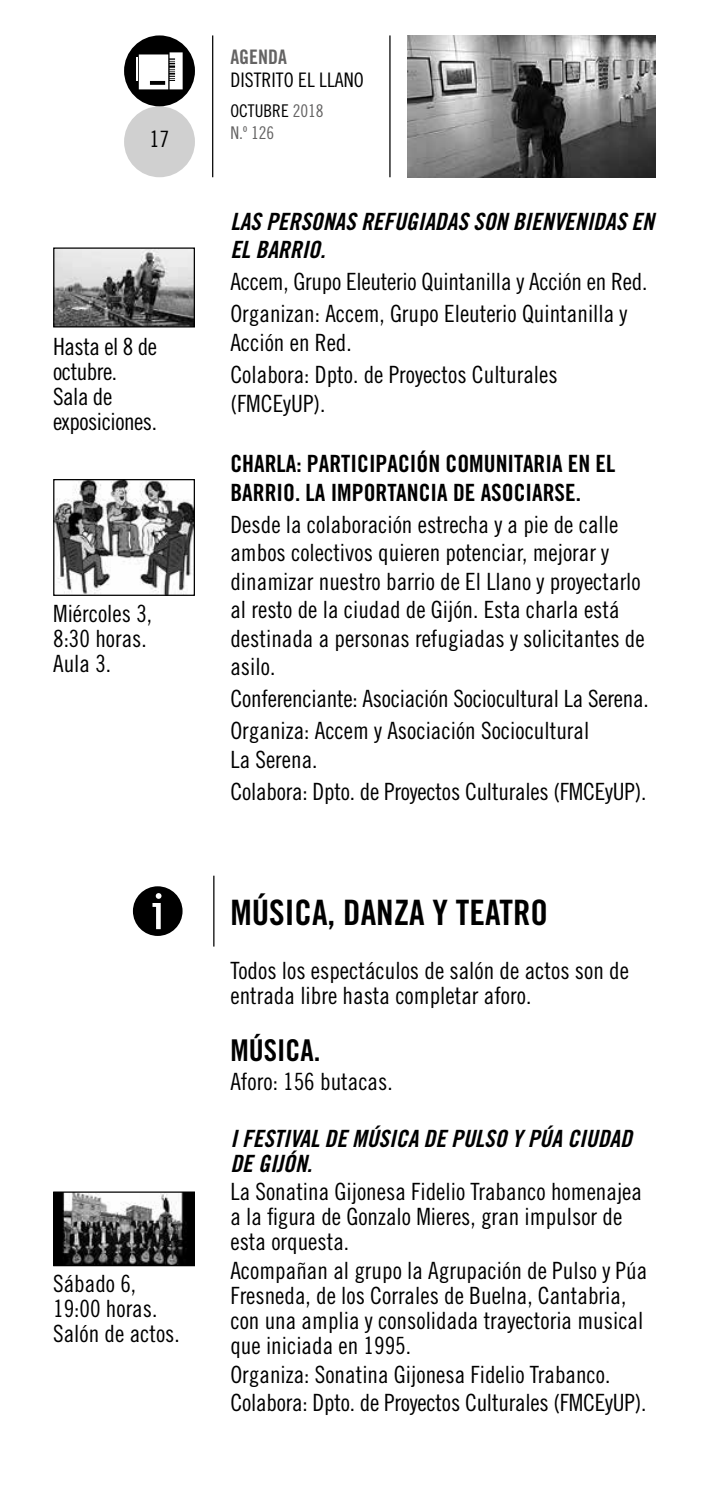
<style>
.page{position:relative;width:709px;height:1489px;background:#fff}
.page>*{position:absolute;margin:0;border:0;box-sizing:border-box;transform-origin:0 0}
.t1{font:35px "Trade Gothic LT Std Bd Cn 20";color:#000}
.t2{font:30px "Trade Gothic LT Std Bd Cn 20";color:#000}
.t3{font:23.75px/25px "Trade Gothic LT Std Cn 18";color:#000}
.t4{font:23.75px/28.5px "Trade Gothic LT Std Bd Cn 20 Obl";color:#000}
.t5{font:23.75px/28.5px "Trade Gothic LT Std Bd Cn 20";color:#000}
.t6{font:23.75px/25px "Trade Gothic LT Std Cn 18";letter-spacing:-.02em;color:#000}
.t7{font:22.5px "Trade Gothic LT Std Cn 18";color:#000}
.t8{font:20px "Trade Gothic LT Std Cn 18";color:#000}
.t9{font:20px "Trade Gothic LT Std Bd Cn 20";color:#646363}
.t10{font:17.5px/22.5px "Trade Gothic LT Std Cn 18";color:#646363}
.s1{color:#000}
</style>
<div class="page">
<hr style="left:212px;top:35px;width:1px;height:142px;background:#000">
<hr style="left:389px;top:35px;width:1px;height:142px;background:#000">
<div style="left:124px;top:106px;width:71px;height:71px;background:#d0d0d0;border-radius:50%"></div>
<div style="left:124px;top:35px;width:71px;height:71px;background:#000;border-radius:50%"></div>
<svg style="left:139px;top:52px;width:44px;height:37px"></svg>
<hr style="left:136px;top:57px;width:2px;height:24px;background:#fff">
<img style="left:55px;top:249px;width:138px;height:76px">
<div style="left:53px;top:247px;width:142px;height:80px;border:1px solid #000"></div>
<img style="left:55px;top:481px;width:138px;height:113px">
<div style="left:53px;top:479px;width:142px;height:117px;border:1px solid #000"></div>
<hr style="left:213px;top:875px;width:1px;height:71px;background:#000">
<div style="left:133px;top:886px;width:49px;height:49px;background:#000;border-radius:50%"></div>
<svg style="left:152px;top:893px;width:9px;height:36px"></svg>
<img style="left:55px;top:1193px;width:138px;height:71px">
<div style="left:53px;top:1191px;width:142px;height:75px;border:1px solid #000"></div>
<img style="left:407px;top:35px;width:249px;height:142px">
<p class="t7" style="left:149px;top:126px;width:21px">17</p>
<p class="t6" style="left:53px;top:334px;width:105px">Hasta el 8 de octubre.<br>Sala de exposiciones.</p>
<p class="t3" style="left:53px;top:601px;width:100px">Miércoles 3,<br>8:30 horas.<br>Aula 3.</p>
<p class="t3" style="left:53px;top:1270px;width:128px">Sábado 6,<br>19:00 horas.<br>Salón de actos.</p>
<p class="t9" style="left:230px;top:45px;width:58px">AGENDA</p>
<p class="t8" style="left:230px;top:68px;width:135px">DISTRITO EL LLANO</p>
<p class="t10" style="left:230px;top:99px;width:95px"><span class="s1">OCTUBRE</span> 2018<br>N.º 126</p>
<p class="t4" style="left:230px;top:207px;width:425px">LAS PERSONAS REFUGIADAS SON BIENVENIDAS EN<br>EL BARRIO.</p>
<p class="t3" style="left:230px;top:266px;width:418px;line-height:32px">Accem, Grupo Eleuterio Quintanilla y Acción en Red.<br>Organizan: Accem, Grupo Eleuterio Quintanilla y</p>
<p class="t3" style="left:230px;top:326px;width:329px;line-height:32px">Acción en Red.<br>Colabora: Dpto. de Proyectos Culturales</p>
<p class="t3" style="left:230px;top:390px;width:96px">(FMCEyUP).</p>
<p class="t5" style="left:230px;top:449px;width:386px">CHARLA: PARTICIPACIÓN COMUNITARIA EN EL<br>BARRIO. LA IMPORTANCIA DE ASOCIARSE.</p>
<p class="t3" style="left:230px;top:510px;width:416px;line-height:28.5px">Desde la colaboración estrecha y a pie de calle ambos colectivos quieren potenciar, mejorar y dinamizar nuestro barrio de El Llano y proyectarlo al resto de la ciudad de Gijón. Esta charla está destinada a personas refugiadas y solicitantes de asilo.</p>
<p class="t3" style="left:230px;top:682px;width:420px;line-height:32px">Conferenciante: Asociación Sociocultural La Serena.<br>Organiza: Accem y Asociación Sociocultural</p>
<p class="t3" style="left:230px;top:743px;width:417px;line-height:32px">La Serena.<br>Colabora: Dpto. de Proyectos Culturales (FMCEyUP).</p>
<h1 class="t1" style="left:230px;top:891px;width:319px">MÚSICA, DANZA Y TEATRO</h1>
<p class="t3" style="left:230px;top:957px;width:400px">Todos los espectáculos de salón de actos son de entrada libre hasta completar aforo.</p>
<p class="t2" style="left:230px;top:1032px;width:91px">MÚSICA.</p>
<p class="t3" style="left:230px;top:1068px;width:164px">Aforo: 156 butacas.</p>
<p class="t4" style="left:230px;top:1125px;width:403px;line-height:25px">I FESTIVAL DE MÚSICA DE PULSO Y PÚA CIUDAD<br>DE GIJÓN.</p>
<p class="t3" style="left:230px;top:1178px;width:413px">La Sonatina Gijonesa Fidelio Trabanco homenajea a la figura de Gonzalo Mieres, gran impulsor de esta orquesta.</p>
<p class="t3" style="left:230px;top:1257px;width:418px">Acompañan al grupo la Agrupación de Pulso y Púa Fresneda, de los Corrales de Buelna, Cantabria, con una amplia y consolidada trayectoria musical que iniciada en 1995.</p>
<p class="t3" style="left:230px;top:1359px;width:417px;line-height:28.5px">Organiza: Sonatina Gijonesa Fidelio Trabanco.<br>Colabora: Dpto. de Proyectos Culturales (FMCEyUP).</p>
</div>
